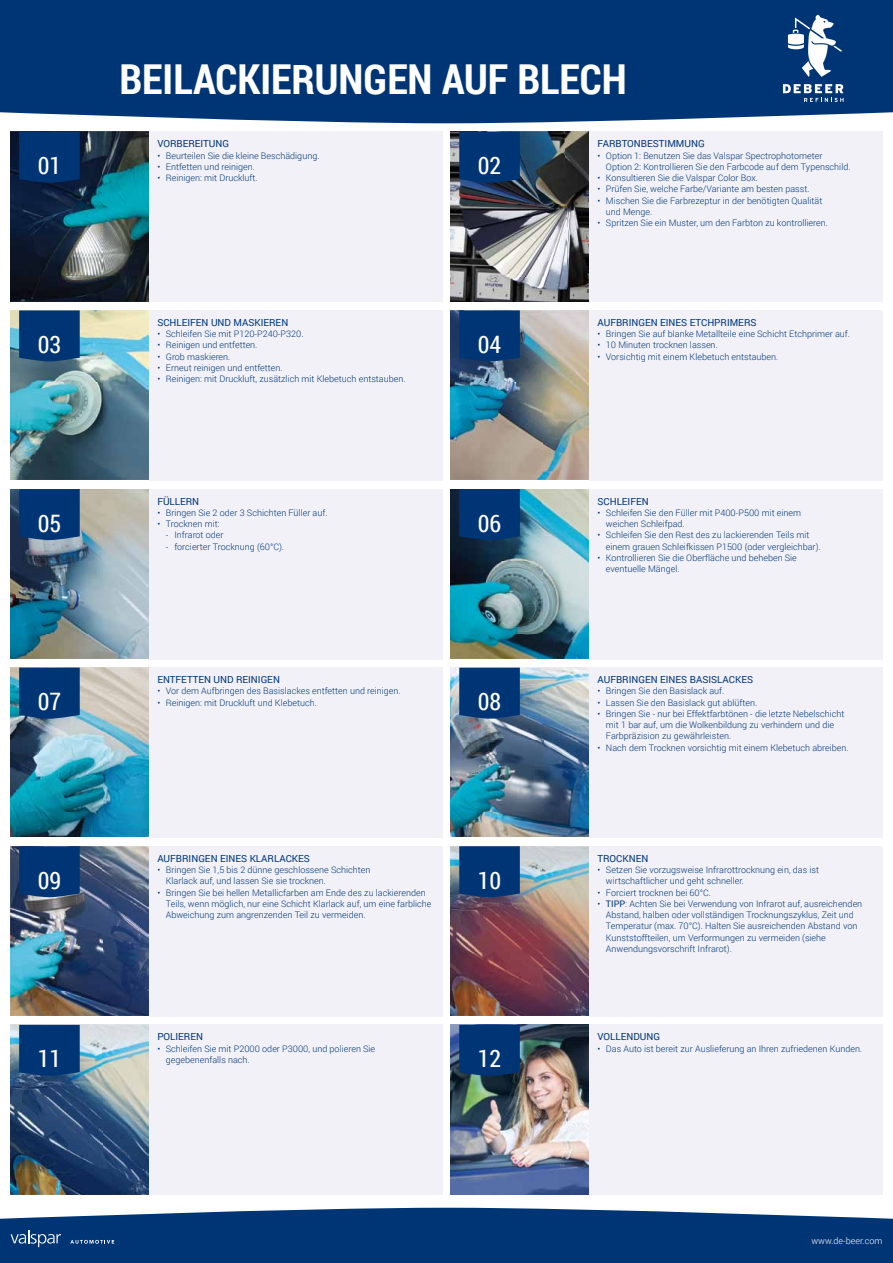
<style>
.page{position:relative;width:893px;height:1263px;background:#fff}
.page>*{position:absolute;margin:0;border:0;box-sizing:border-box;transform-origin:0 0}
.t1{font:700 41.25px "Roboto Condensed";color:#fff}
.t2{font:24px "Roboto Condensed";color:#fff}
.t3{font:9.75px "Roboto";color:#003575}
.t4{font:300 9px/11.2px "Roboto";color:#003575}
.t5{font:300 9px "Roboto";color:#fff}
.s1{font-weight:400}
</style>
<div class="page">
<img style="left:11px;top:132px;width:138px;height:169px">
<img style="left:451px;top:132px;width:138px;height:170px">
<img style="left:11px;top:310px;width:138px;height:170px">
<img style="left:451px;top:310px;width:138px;height:170px">
<img style="left:11px;top:489px;width:138px;height:169px">
<img style="left:451px;top:489px;width:138px;height:169px">
<img style="left:11px;top:668px;width:138px;height:169px">
<img style="left:451px;top:668px;width:138px;height:169px">
<img style="left:11px;top:846px;width:138px;height:169px">
<img style="left:451px;top:846px;width:138px;height:169px">
<img style="left:11px;top:1025px;width:138px;height:169px">
<img style="left:451px;top:1025px;width:138px;height:169px">
<div style="left:149px;top:132px;width:293px;height:170px;background:#f1f1f7"></div>
<div style="left:149px;top:310px;width:293px;height:170px;background:#f1f1f7"></div>
<div style="left:589px;top:310px;width:293px;height:170px;background:#f1f1f7"></div>
<div style="left:589px;top:132px;width:293px;height:170px;background:#f1f1f7"></div>
<div style="left:149px;top:668px;width:293px;height:170px;background:#f1f1f7"></div>
<div style="left:589px;top:668px;width:293px;height:170px;background:#f1f1f7"></div>
<div style="left:149px;top:846px;width:293px;height:170px;background:#f1f1f7"></div>
<div style="left:589px;top:846px;width:293px;height:170px;background:#f1f1f7"></div>
<div style="left:149px;top:1025px;width:293px;height:170px;background:#f1f1f7"></div>
<div style="left:589px;top:1025px;width:293px;height:170px;background:#f1f1f7"></div>
<div style="left:149px;top:489px;width:293px;height:170px;background:#f1f1f7"></div>
<div style="left:589px;top:489px;width:293px;height:170px;background:#f1f1f7"></div>
<div style="left:0;top:0;width:893px;height:123px;background:#003575"></div>
<svg style="left:0;top:1208px;width:893px;height:55px;background:#14447f"></svg>
<svg style="left:11px;top:1230px;width:50px;height:17px"></svg>
<svg style="left:70px;top:1240px;width:44px;height:4px"></svg>
<svg style="left:19px;top:132px;width:61px;height:51px;background:#003372"></svg>
<svg style="left:19px;top:310px;width:61px;height:51px;background:#053976"></svg>
<div style="left:459px;top:310px;width:61px;height:51px;background:#003575"></div>
<div style="left:459px;top:132px;width:61px;height:51px;background:#003575"></div>
<svg style="left:19px;top:668px;width:61px;height:51px;background:#063977"></svg>
<svg style="left:459px;top:668px;width:61px;height:51px;background:#043776"></svg>
<div style="left:19px;top:846px;width:61px;height:51px;background:#003575"></div>
<svg style="left:459px;top:846px;width:61px;height:51px;background:#043775"></svg>
<div style="left:19px;top:1025px;width:61px;height:51px;background:#003575"></div>
<div style="left:459px;top:1025px;width:61px;height:51px;background:#003575"></div>
<div style="left:19px;top:489px;width:61px;height:51px;background:#003575"></div>
<div style="left:459px;top:489px;width:61px;height:51px;background:#003575"></div>
<svg style="left:783px;top:84px;width:60px;height:18px"></svg>
<svg style="left:788px;top:15px;width:54px;height:62px"></svg>
<h2 class="t2" style="left:38px;top:149px;width:25px">01</h2>
<h1 class="t1" style="left:119px;top:50px;width:509px">BEILACKIERUNGEN AUF BLECH</h1>
<p class="t3" style="left:157px;top:137px;width:73px">VORBEREITUNG</p>
<p class="t4" style="left:157px;top:149px;width:164px">• Beurteilen Sie die kleine Beschädigung.</p>
<p class="t4" style="left:157px;top:161px;width:99px">• Entfetten und reinigen.</p>
<p class="t4" style="left:157px;top:172px;width:102px">• Reinigen: mit Druckluft.</p>
<h2 class="t2" style="left:478px;top:149px;width:25px">02</h2>
<p class="t3" style="left:597px;top:137px;width:109px">FARBTONBESTIMMUNG</p>
<p class="t4" style="left:606px;top:149px;width:246px;text-indent:-9px">• Option 1: Benutzen Sie das Valspar Spectrophotometer<br>Option 2: Kontrollieren Sie den Farbcode auf dem Typenschild.</p>
<p class="t4" style="left:597px;top:172px;width:162px">• Konsultieren Sie die Valspar Color Box.</p>
<p class="t4" style="left:597px;top:183px;width:214px">• Prüfen Sie, welche Farbe/Variante am besten passt.</p>
<p class="t4" style="left:606px;top:194px;width:218px;text-indent:-9px">• Mischen Sie die Farbrezeptur in der benötigten Qualität und Menge.</p>
<p class="t4" style="left:597px;top:217px;width:232px">• Spritzen Sie ein Muster, um den Farbton zu kontrollieren.</p>
<p class="t3" style="left:157px;top:316px;width:132px">SCHLEIFEN UND MASKIEREN</p>
<p class="t4" style="left:157px;top:328px;width:148px">• Schleifen Sie mit P120-P240-P320.</p>
<p class="t4" style="left:157px;top:339px;width:102px">• Reinigen und entfetten.</p>
<p class="t4" style="left:157px;top:351px;width:75px">• Grob maskieren.</p>
<p class="t4" style="left:157px;top:362px;width:127px">• Erneut reinigen und entfetten.</p>
<p class="t4" style="left:157px;top:373px;width:250px">• Reinigen: mit Druckluft, zusätzlich mit Klebetuch entstauben.</p>
<h2 class="t2" style="left:38px;top:328px;width:25px">03</h2>
<h2 class="t2" style="left:478px;top:328px;width:25px">04</h2>
<p class="t3" style="left:157px;top:494px;width:43px">FÜLLERN</p>
<p class="t4" style="left:157px;top:507px;width:172px">• Bringen Sie 2 oder 3 Schichten Füller auf.</p>
<p class="t4" style="left:157px;top:518px;width:64px">• Trocknen mit:</p>
<p class="t4" style="left:166px;top:529px;width:59px">- Infrarot oder</p>
<p class="t4" style="left:166px;top:540px;width:120px">- forcierter Trocknung (60°C).</p>
<h2 class="t2" style="left:38px;top:506px;width:25px">05</h2>
<h2 class="t2" style="left:478px;top:506px;width:25px">06</h2>
<p class="t3" style="left:157px;top:673px;width:124px">ENTFETTEN UND REINIGEN</p>
<p class="t4" style="left:157px;top:685px;width:245px">• Vor dem Aufbringen des Basislackes entfetten und reinigen.</p>
<p class="t4" style="left:157px;top:696px;width:161px">• Reinigen: mit Druckluft und Klebetuch.</p>
<h2 class="t2" style="left:38px;top:685px;width:25px">07</h2>
<h2 class="t2" style="left:478px;top:685px;width:25px">08</h2>
<p class="t3" style="left:157px;top:851px;width:154px">AUFBRINGEN EINES KLARLACKES</p>
<p class="t4" style="left:166px;top:864px;width:206px;text-indent:-9px">• Bringen Sie 1,5 bis 2 dünne geschlossene Schichten<br>Klarlack auf, und lassen Sie sie trocknen.</p>
<p class="t4" style="left:166px;top:886px;width:267px;text-indent:-9px">• Bringen Sie bei hellen Metallicfarben am Ende des zu lackierenden<br>Teils, wenn möglich, nur eine Schicht Klarlack auf, um eine farbliche<br>Abweichung zum angrenzenden Teil zu vermeiden.</p>
<h2 class="t2" style="left:38px;top:863px;width:25px">09</h2>
<h2 class="t2" style="left:478px;top:863px;width:25px">10</h2>
<p class="t3" style="left:157px;top:1030px;width:47px">POLIEREN</p>
<p class="t4" style="left:166px;top:1042px;width:211px;text-indent:-9px">• Schleifen Sie mit P2000 oder P3000, und polieren Sie gegebenenfalls nach.</p>
<h2 class="t2" style="left:38px;top:1042px;width:25px">11</h2>
<h2 class="t2" style="left:478px;top:1042px;width:25px">12</h2>
<p class="t3" style="left:597px;top:316px;width:161px">AUFBRINGEN EINES ETCHPRIMERS</p>
<p class="t4" style="left:597px;top:328px;width:254px">• Bringen Sie auf blanke Metallteile eine Schicht Etchprimer auf.</p>
<p class="t4" style="left:597px;top:339px;width:122px">• 10 Minuten trocknen lassen.</p>
<p class="t4" style="left:597px;top:351px;width:182px">• Vorsichtig mit einem Klebetuch entstauben.</p>
<p class="t3" style="left:597px;top:494px;width:53px">SCHLEIFEN</p>
<p class="t4" style="left:606px;top:507px;width:197px;text-indent:-9px">• Schleifen Sie den Füller mit P400-P500 mit einem weichen Schleifpad.</p>
<p class="t4" style="left:606px;top:529px;width:216px;text-indent:-9px">• Schleifen Sie den Rest des zu lackierenden Teils mit einem grauen Schleifkissen P1500 (oder vergleichbar).</p>
<p class="t4" style="left:606px;top:552px;width:192px;text-indent:-9px">• Kontrollieren Sie die Oberfläche und beheben Sie eventuelle Mängel.</p>
<p class="t3" style="left:597px;top:673px;width:157px">AUFBRINGEN EINES BASISLACKES</p>
<p class="t4" style="left:597px;top:685px;width:128px">• Bringen Sie den Basislack auf.</p>
<p class="t4" style="left:597px;top:696px;width:161px">• Lassen Sie den Basislack gut ablüften.</p>
<p class="t4" style="left:606px;top:708px;width:240px;text-indent:-9px">• Bringen Sie - nur bei Effektfarbtönen - die letzte Nebelschicht mit 1 bar auf, um die Wolkenbildung zu verhindern und die<br>Farbpräzision zu gewährleisten.</p>
<p class="t4" style="left:597px;top:741px;width:253px">• Nach dem Trocknen vorsichtig mit einem Klebetuch abreiben.</p>
<p class="t3" style="left:597px;top:851px;width:52px">TROCKNEN</p>
<p class="t4" style="left:606px;top:864px;width:215px;text-indent:-9px">• Setzen Sie vorzugsweise Infrarottrocknung ein, das ist wirtschaftlicher und geht schneller.</p>
<p class="t4" style="left:597px;top:886px;width:115px">• Forciert trocknen bei 60°C.</p>
<p class="t4" style="left:606px;top:898px;width:258px;text-indent:-9px">• <span class="s1">TIPP</span>: Achten Sie bei Verwendung von Infrarot auf, ausreichenden Abstand, halben oder vollständigen Trocknungszyklus, Zeit und Temperatur (max. 70°C). Halten Sie ausreichenden Abstand von Kunststoffteilen, um Verformungen zu vermeiden (siehe Anwendungsvorschrift Infrarot).</p>
<p class="t3" style="left:597px;top:1030px;width:64px">VOLLENDUNG</p>
<p class="t4" style="left:597px;top:1042px;width:266px">• Das Auto ist bereit zur Auslieferung an Ihren zufriedenen Kunden.</p>
<p class="t5" style="left:811px;top:1234px;width:72px">www.de-beer.com</p>
</div>
